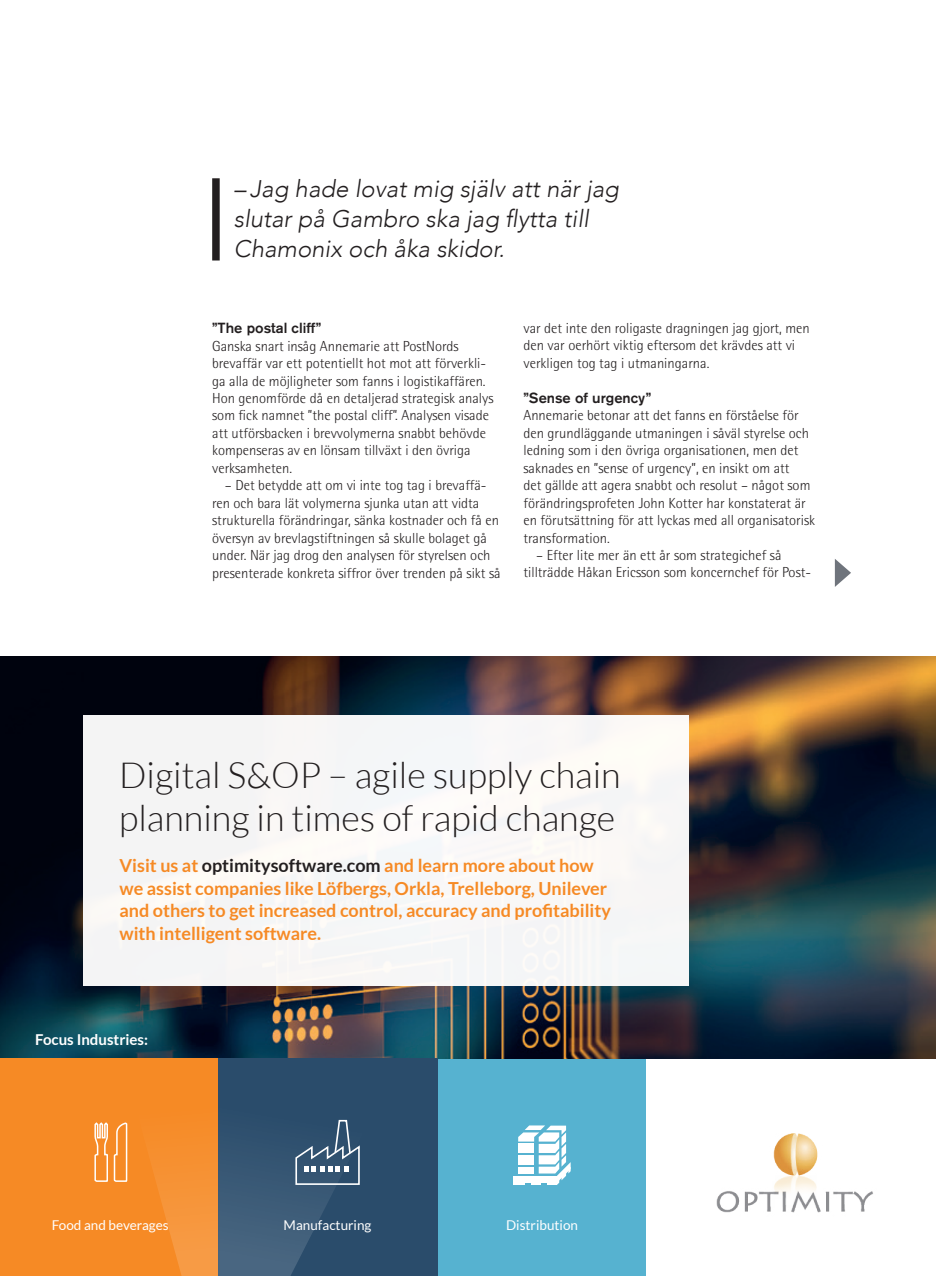
<style>
.page{position:relative;width:936px;height:1276px;background:#fff}
.page>*{position:absolute;margin:0;border:0;box-sizing:border-box;transform-origin:0 0}
.t1{font:300 36px/43.2px "Lato";color:#231f20}
.Avenir_ingress_cmd7{font:italic 300 24px/30px "Avenir";color:#231f20}
.t2{font:700 18px/22.5px "Lato";color:#f68a25}
.t3{font:700 15px "Lato";color:#fff}
.Bröd_sh1{font:300 14.55px/17.4px "Agfa Rotis Semisans";color:#231f20}
.Bröd_indrag_sh2{font:300 14.55px/17.4px "Agfa Rotis Semisans";color:#231f20}
.Mellis_sh3{font:500 14.55px "Akzidenz Grotesk BQ";color:#231f20}
.t4{font:13.5px "Lato";color:#fff}
.s1{color:#231f20}
</style>
<div class="page">
<div style="left:437px;top:1023px;width:208px;height:253px;background:#56b2d0"></div>
<img style="left:0;top:656px;width:935px;height:402px">
<div style="left:83px;top:715px;width:605px;height:270px;background:#f6f6f6"></div>
<div style="left:218px;top:1058px;width:219px;height:218px;background:#2a4c6b"></div>
<div style="left:0;top:1058px;width:218px;height:218px;background:#f68a25"></div>
<img style="left:716px;top:1133px;width:157px;height:80px">
<div style="left:513px;top:1175px;width:44px;height:7px;background:#fff"></div>
<div style="left:513px;top:1180px;width:12px;height:5px;background:#fff"></div>
<svg style="left:518px;top:1125px;width:52px;height:60px"></svg>
<div style="left:518px;top:1166px;width:16px;height:7px;background:#fff"></div>
<svg style="left:94px;top:1119px;width:266px;height:157px"></svg>
<div style="left:212px;top:178px;width:8px;height:82px;background:#231f20"></div>
<svg style="left:834px;top:559px;width:17px;height:28px"></svg>
<p class="Avenir_ingress_cmd7" style="left:234px;top:174px;width:386px">– Jag hade lovat mig själv att när jag slutar på Gambro ska jag flytta till<br>Chamonix och åka skidor.</p>
<p class="Mellis_sh3" style="left:212px;top:319px;width:111px">”The postal cliff”</p>
<p class="Bröd_sh1" style="left:212px;top:337px;width:283px">Ganska snart insåg Annemarie att PostNords brevaffär var ett potentiellt hot mot att förverkli&shy;ga alla de möjligheter som fanns i logistikaffären.<br>Hon genomförde då en detaljerad strategisk analys som fick namnet ”the postal cliff”. Analysen visade att utförsbacken i brevvolymerna snabbt behövde kompenseras av en lönsam tillväxt i den övriga verksamheten.</p>
<p class="Bröd_indrag_sh2" style="left:212px;top:477px;width:290px;text-indent:13px">– Det betydde att om vi inte tog tag i brevaffä&shy;ren och bara lät volymerna sjunka utan att vidta strukturella förändringar, sänka kostnader och få en översyn av brevlagstiftningen så skulle bolaget gå under. När jag drog den analysen för styrelsen och presenterade konkreta siffror över trenden på sikt så</p>
<p class="Bröd_indrag_sh2" style="left:523px;top:319px;width:288px">var det inte den roligaste dragningen jag gjort, men den var oerhört viktig eftersom det krävdes att vi verkligen tog tag i utmaningarna.</p>
<p class="Mellis_sh3" style="left:523px;top:389px;width:129px">”Sense of urgency”</p>
<p class="Bröd_sh1" style="left:523px;top:407px;width:293px">Annemarie betonar att det fanns en förståelse för den grundläggande utmaningen i såväl styrelse och ledning som i den övriga organisationen, men det saknades en ”sense of urgency”, en insikt om att<br>det gällde att agera snabbt och resolut – något som förändringsprofeten John Kotter har konstaterat är en förutsättning för att lyckas med all organisatorisk transformation.</p>
<p class="Bröd_indrag_sh2" style="left:523px;top:546px;width:289px;text-indent:13px">– Efter lite mer än ett år som strategichef så tillträdde Håkan Ericsson som koncernchef för Post-</p>
<h1 class="t1" style="left:119px;top:753px;width:503px">Digital S&amp;OP – agile supply chain planning in times of rapid change</h1>
<p class="t2" style="left:119px;top:854px;width:493px">Visit us at <span class="s1">optimitysoftware.com</span> and learn more about how we assist companies like Löfbergs, Orkla, Trelleborg, Unilever and others to get increased control, accuracy and profitability with intelligent software.</p>
<p class="t3" style="left:35px;top:1031px;width:114px">Focus Industries:</p>
<p class="t4" style="left:52px;top:1217px;width:118px">Food and beverages</p>
<p class="t4" style="left:283px;top:1217px;width:89px">Manufacturing</p>
<p class="t4" style="left:506px;top:1217px;width:73px">Distribution</p>
</div>
